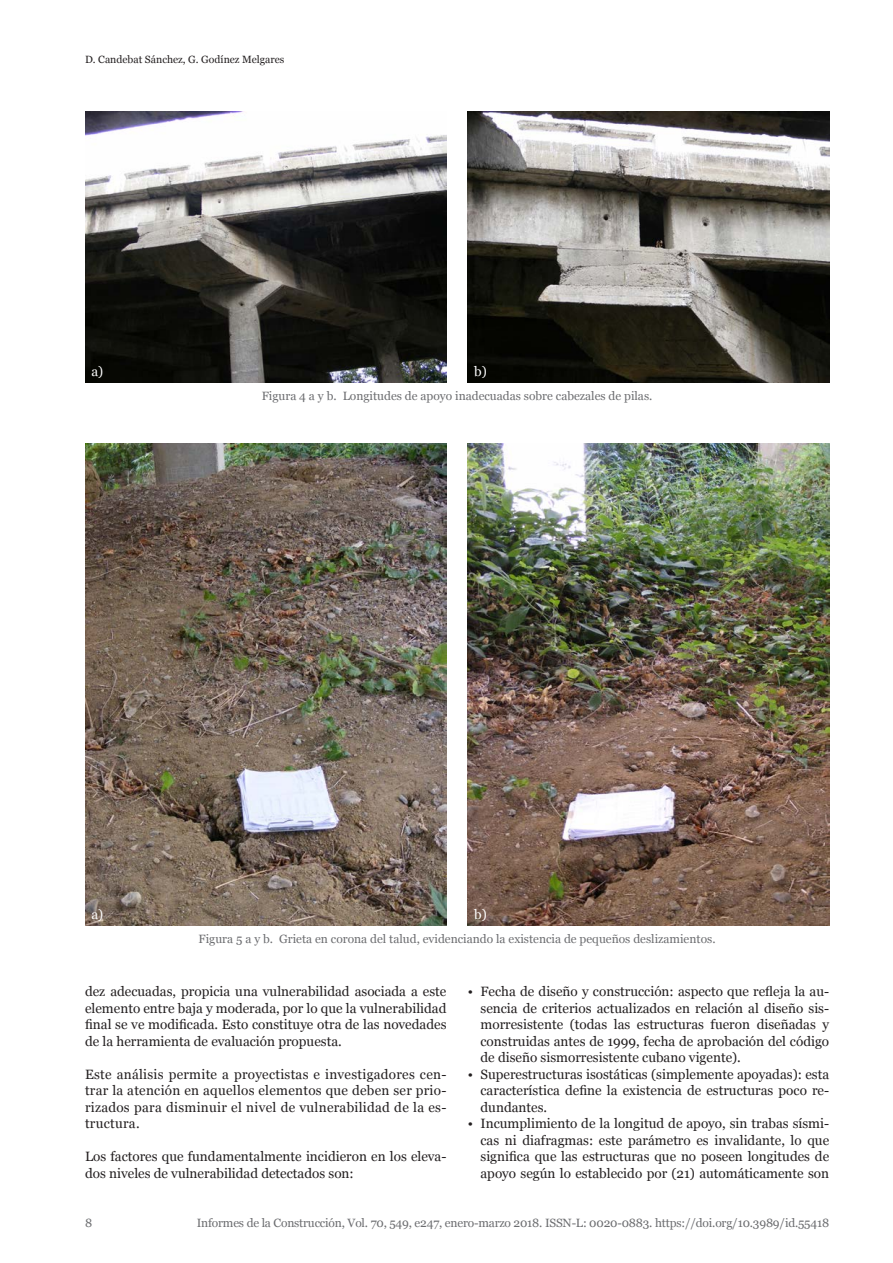
<style>
.page{position:relative;width:893px;height:1263px;background:#fff}
.page>*{position:absolute;margin:0;border:0;box-sizing:border-box;transform-origin:0 0}
.t1{font:13.5px/16.5px "Georgia";color:#231f20;text-align:justify}
.t2{font:13.5px "Georgia";color:#fff}
.t3{font:12px "Georgia";color:#6c6d70}
.t4{font:10.5px "Georgia";color:#231f20}
</style>
<div class="page">
<img style="left:85px;top:111px;width:361px;height:271px">
<img style="left:468px;top:111px;width:361px;height:271px">
<img style="left:85px;top:443px;width:361px;height:482px">
<img style="left:468px;top:443px;width:361px;height:482px">
<p class="t4" style="left:85px;top:54px;width:201px">D. Candebat Sánchez, G. Godínez Melgares</p>
<p class="t2" style="left:91px;top:363px;width:13px">a)</p>
<p class="t2" style="left:474px;top:363px;width:14px">b)</p>
<p class="t3" style="left:262px;top:389px;width:392px">Figura 4 a y b. Longitudes de apoyo inadecuadas sobre cabezales de pilas.</p>
<p class="t2" style="left:91px;top:906px;width:13px">a)</p>
<p class="t2" style="left:474px;top:906px;width:14px">b)</p>
<p class="t3" style="left:199px;top:932px;width:518px">Figura 5 a y b. Grieta en corona del talud, evidenciando la existencia de pequeños deslizamientos.</p>
<p class="t1" style="left:85px;top:983px;width:363px">dez adecuadas, propicia una vulnerabilidad asociada a este elemento entre baja y moderada, por lo que la vulnerabilidad final se ve modificada. Esto constituye otra de las novedades de la herramienta de evaluación propuesta.</p>
<p class="t1" style="left:85px;top:1066px;width:363px">Este análisis permite a proyectistas e investigadores cen&shy;trar la atención en aquellos elementos que deben ser prio&shy;rizados para disminuir el nivel de vulnerabilidad de la es&shy;tructura.</p>
<p class="t1" style="left:85px;top:1148px;width:363px">Los factores que fundamentalmente incidieron en los eleva&shy;dos niveles de vulnerabilidad detectados son:</p>
<p class="t1" style="left:480px;top:983px;width:350px;text-indent:-13px">• Fecha de diseño y construcción: aspecto que refleja la au&shy;sencia de criterios actualizados en relación al diseño sis&shy;morresistente (todas las estructuras fueron diseñadas y construidas antes de 1999, fecha de aprobación del código de diseño sismorresistente cubano vigente).</p>
<p class="t1" style="left:480px;top:1066px;width:350px;text-indent:-13px">• Superestructuras isostáticas (simplemente apoyadas): esta característica define la existencia de estructuras poco re&shy;dundantes.</p>
<p class="t1" style="left:480px;top:1115px;width:350px;text-indent:-13px">• Incumplimiento de la longitud de apoyo, sin trabas sísmi&shy;cas ni diafragmas: este parámetro es invalidante, lo que significa que las estructuras que no poseen longitudes de apoyo según lo establecido por (21) automáticamente son</p>
<p class="t3" style="left:85px;top:1216px;width:9px">8</p>
<p class="t3" style="left:197px;top:1216px;width:634px">Informes de la Construcción, Vol. 70, 549, e247, enero-marzo 2018. ISSN-L: 0020-0883. https://doi.org/10.3989/id.55418</p>
</div>
